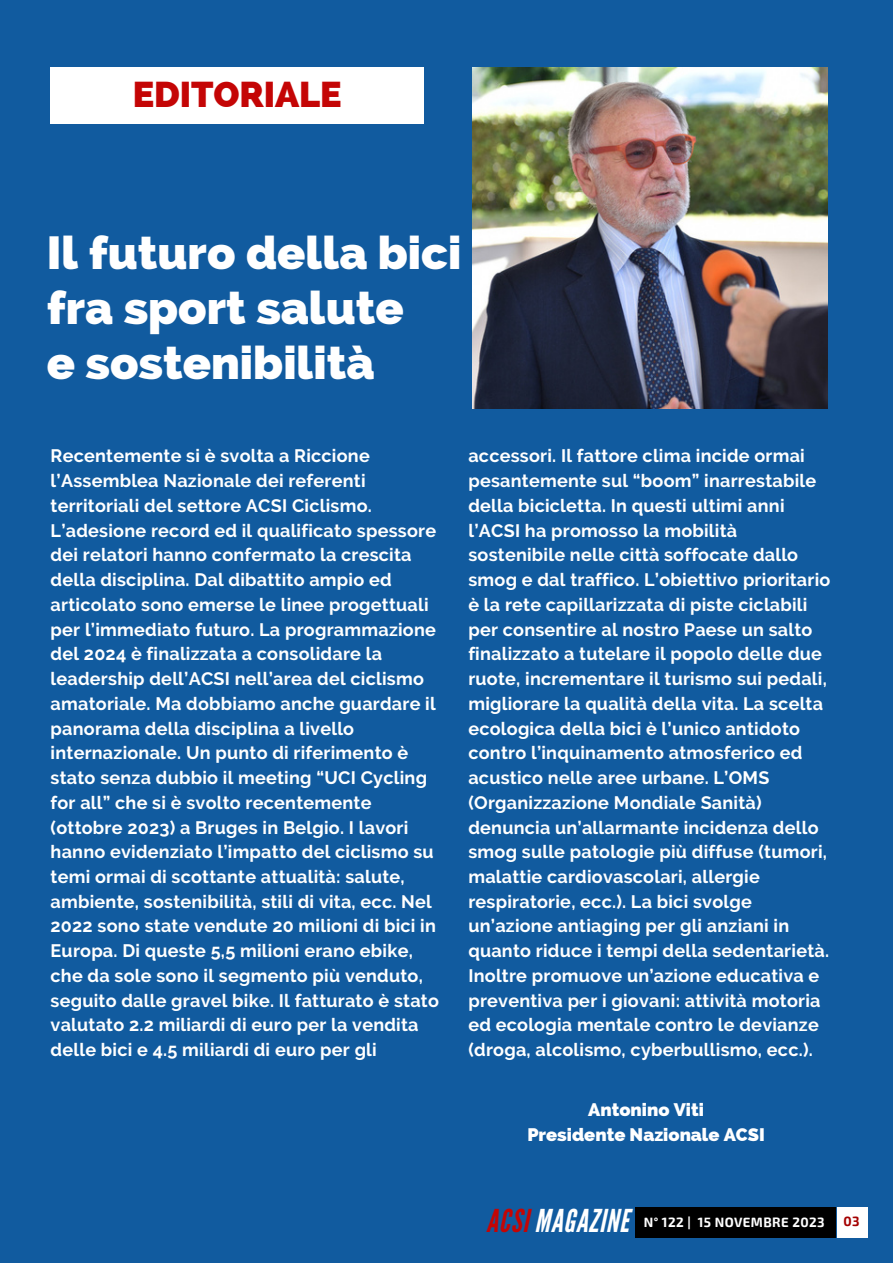
<style>
.page{position:relative;width:893px;height:1264px;background:#fff}
.page>*{position:absolute;margin:0;border:0;box-sizing:border-box;transform-origin:0 0}
.t1{font:800 46.5px/55.1px "Raleway";color:#fff}
.t2{font:800 36px "Raleway";letter-spacing:-.005em;color:#c40505}
.t3{font:italic 31.5px "League Gothic";letter-spacing:.03em;color:#fff}
.t4{font:800 18.15px "Raleway";color:#fff}
.t5{font:700 18px/24.8px "Raleway";letter-spacing:.015em;color:#fff}
.t6{font:700 13.2px "Exo 2";letter-spacing:.03em;color:#fff}
.t7{font:700 13.2px "Exo 2";color:#a40000}
.s1{color:#c40505}
</style>
<div class="page">
<div style="left:0;top:0;width:892px;height:1262px;background:#115b9f"></div>
<div style="left:635px;top:1207px;width:201px;height:30px;background:#000"></div>
<div style="left:836px;top:1206px;width:31px;height:31px;background:#fff"></div>
<div style="left:51px;top:67px;width:373px;height:57px;background:#fff"></div>
<img style="left:472px;top:67px;width:355px;height:341px">
<p class="t2" style="left:133px;top:73px;width:210px">EDITORIALE</p>
<p class="t1" style="left:47px;top:225px;width:416px">Il futuro della bici fra sport salute</p>
<p class="t1" style="left:47px;top:335px;width:329px">e sostenibilità</p>
<p class="t5" style="left:51px;top:443px;width:390px">Recentemente si è svolta a Riccione l’Assemblea Nazionale dei referenti territoriali del settore ACSI Ciclismo.<br>L’adesione record ed il qualificato spessore dei relatori hanno confermato la crescita della disciplina. Dal dibattito ampio ed articolato sono emerse le linee progettuali per l’immediato futuro. La programmazione del 2024 è finalizzata a consolidare la leadership dell’ACSI nell’area del ciclismo amatoriale. Ma dobbiamo anche guardare il panorama della disciplina a livello internazionale. Un punto di riferimento è stato senza dubbio il meeting “UCI Cycling for all” che si è svolto recentemente (ottobre 2023) a Bruges in Belgio. I lavori hanno evidenziato l’impatto del ciclismo su temi ormai di scottante attualità: salute, ambiente, sostenibilità, stili di vita, ecc. Nel 2022 sono state vendute 20 milioni di bici in Europa. Di queste 5,5 milioni erano ebike, che da sole sono il segmento più venduto, seguito dalle gravel bike. Il fatturato è stato valutato 2.2 miliardi di euro per la vendita</p>
<p class="t5" style="left:51px;top:1037px;width:328px">delle bici e 4.5 miliardi di euro per gli</p>
<p class="t5" style="left:468px;top:443px;width:363px">accessori. Il fattore clima incide ormai pesantemente sul “boom” inarrestabile della bicicletta. In questi ultimi anni l’ACSI ha promosso la mobilità sostenibile nelle città soffocate dallo smog e dal traffico. L’obiettivo prioritario è la rete capillarizzata di piste ciclabili per consentire al nostro Paese un salto finalizzato a tutelare il popolo delle due ruote, incrementare il turismo sui pedali, migliorare la qualità della vita. La scelta ecologica della bici è l’unico antidoto contro l’inquinamento atmosferico ed acustico nelle aree urbane. L’OMS (Organizzazione Mondiale Sanità) denuncia un’allarmante incidenza dello smog sulle patologie più diffuse (tumori, malattie cardiovascolari, allergie respiratorie, ecc.). La bici svolge un’azione antiaging per gli anziani in quanto riduce i tempi della sedentarietà.<br>Inoltre promuove un’azione educativa e preventiva per i giovani: attività motoria ed ecologia mentale contro le devianze</p>
<p class="t5" style="left:468px;top:1037px;width:346px">(droga, alcolismo, cyberbullismo, ecc.).</p>
<p class="t4" style="left:588px;top:1098px;width:117px">Antonino Viti</p>
<p class="t4" style="left:527px;top:1123px;width:239px">Presidente Nazionale ACSI</p>
<p class="t3" style="left:486px;top:1202px;width:144px"><span class="s1">ACSI</span> MAGAZINE</p>
<p class="t6" style="left:643px;top:1214px;width:182px">N° 122 | 15 NOVEMBRE 2023</p>
<p class="t7" style="left:843px;top:1212px;width:18px">03</p>
</div>
